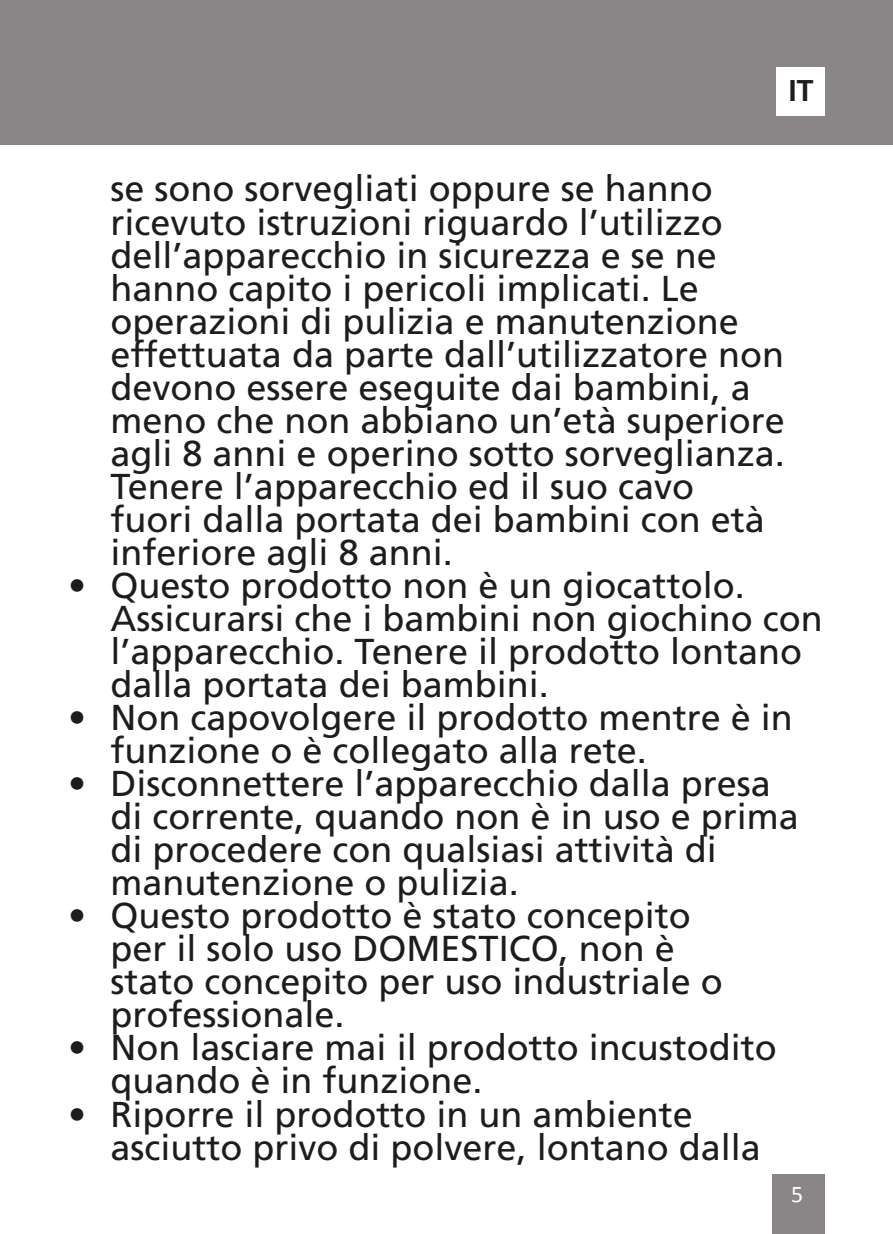
<style>
.page{position:relative;width:893px;height:1234px;background:#fff}
.page>*{position:absolute;margin:0;border:0;box-sizing:border-box;transform-origin:0 0}
.t1{font:36px/33px "Frutiger LT Std";color:#1d1d1b}
.t2{font:700 30px "Frutiger";color:#1d1d1b}
.t3{font:24px "Calibri";color:#fff}
</style>
<div class="page">
<div style="left:772px;top:1174px;width:53px;height:59px;background:#8a8687"></div>
<div style="left:0;top:0;width:893px;height:145px;background:#8a8687"></div>
<div style="left:777px;top:68px;width:48px;height:48px;background:#fff"></div>
<p class="t2" style="left:788px;top:73px;width:27px">IT</p>
<p class="t1" style="left:111px;top:173px;width:676px">se sono sorvegliati oppure se hanno ricevuto istruzioni riguardo l’utilizzo dell’apparecchio in sicurezza e se ne hanno capito i pericoli implicati. Le operazioni di pulizia e manutenzione effettuata da parte dall’utilizzatore non devono essere eseguite dai bambini, a meno che non abbiano un’età superiore agli 8 anni e operino sotto sorveglianza.<br>Tenere l’apparecchio ed il suo cavo fuori dalla portata dei bambini con età inferiore agli 8 anni.</p>
<p class="t1" style="left:111px;top:569px;width:714px;text-indent:-43px">• Questo prodotto non è un giocattolo.<br>Assicurarsi che i bambini non giochino con l’apparecchio. Tenere il prodotto lontano dalla portata dei bambini.</p>
<p class="t1" style="left:111px;top:701px;width:684px;text-indent:-43px">• Non capovolgere il prodotto mentre è in funzione o è collegato alla rete.</p>
<p class="t1" style="left:111px;top:767px;width:690px;text-indent:-43px">• Disconnettere l’apparecchio dalla presa di corrente, quando non è in uso e prima di procedere con qualsiasi attività di manutenzione o pulizia.</p>
<p class="t1" style="left:111px;top:899px;width:614px;text-indent:-43px">• Questo prodotto è stato concepito per il solo uso DOMESTICO, non è stato concepito per uso industriale o professionale.</p>
<p class="t1" style="left:111px;top:1031px;width:668px;text-indent:-43px">• Non lasciare mai il prodotto incustodito quando è in funzione.</p>
<p class="t1" style="left:111px;top:1097px;width:652px;text-indent:-43px">• Riporre il prodotto in un ambiente asciutto privo di polvere, lontano dalla</p>
<p class="t3" style="left:791px;top:1178px;width:14px">5</p>
</div>
